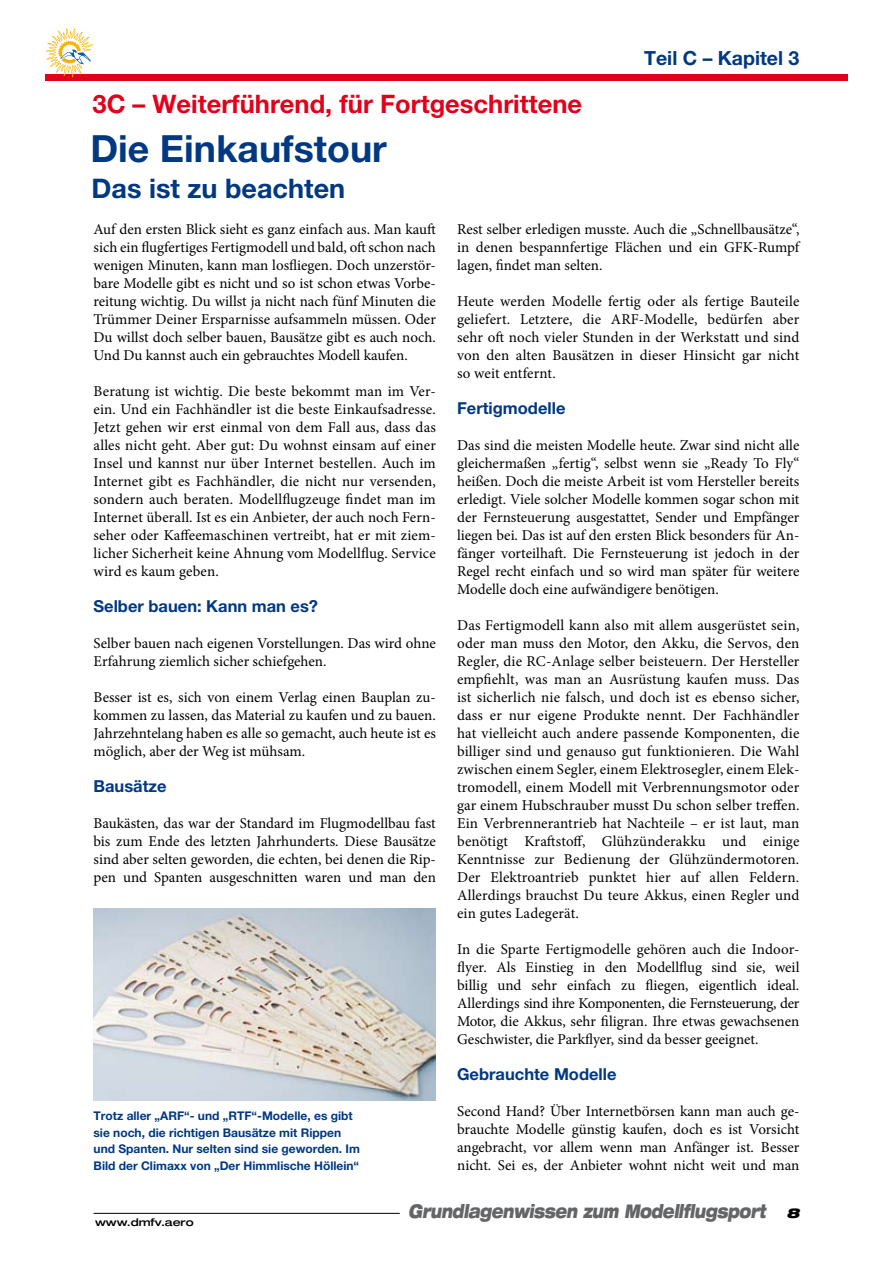
<style>
.page{position:relative;width:893px;height:1263px;background:#fff}
.page>*{position:absolute;margin:0;border:0;box-sizing:border-box;transform-origin:0 0}
.t1{font:700 37.5px "Helvetica Neue";color:#003882}
.t2{font:700 27px "Helvetica Neue";color:#003882}
.t3{font:700 25.5px "Helvetica Neue";color:#e2001a}
.t4{font:700 19.5px "Helvetica Neue";color:#003882}
.t5{font:italic 900 expanded 18.9px "Helvetica Neue";letter-spacing:-.025em;color:#646567;scale:.71 1}
.t6{font:700 16.5px "Helvetica Neue";color:#003882}
.t7{font:15px/18px "Minion Pro";color:#000;text-align:justify}
.t8{font:700 12px/16.5px "Helvetica Neue";color:#003882}
.t9{font:500 expanded 10.5px "Helvetica Neue";color:#000;scale:1.05 1}
.s1{font-size:13.5px;color:#000}
</style>
<div class="page">
<div style="left:45px;top:74px;width:803px;height:7px;background:#e2001a"></div>
<svg style="left:45px;top:28px;width:49px;height:50px"></svg>
<hr style="left:94px;top:1213px;width:306px;height:1px;background:#000">
<img style="left:94px;top:909px;width:342px;height:191px">
<h3 class="t4" style="left:644px;top:46px;width:157px">Teil C – Kapitel 3</h3>
<h3 class="t3" style="left:92px;top:88px;width:491px">3C – Weiterführend, für Fortgeschrittene</h3>
<h1 class="t1" style="left:90px;top:125px;width:298px">Die Einkaufstour</h1>
<h2 class="t2" style="left:92px;top:172px;width:255px">Das ist zu beachten</h2>
<p class="t7" style="left:94px;top:220px;width:344px">Auf den ersten Blick sieht es ganz einfach aus. Man kauft sich ein flugfertiges Fertigmodell und bald, oft schon nach wenigen Minuten, kann man losfliegen. Doch unzerstör&shy;bare Modelle gibt es nicht und so ist schon etwas Vorbe&shy;reitung wichtig. Du willst ja nicht nach fünf Minuten die Trümmer Deiner Ersparnisse aufsammeln müssen. Oder Du willst doch selber bauen, Bausätze gibt es auch noch.<br>Und Du kannst auch ein gebrauchtes Modell kaufen.</p>
<p class="t7" style="left:94px;top:382px;width:344px">Beratung ist wichtig. Die beste bekommt man im Ver&shy;ein. Und ein Fachhändler ist die beste Einkaufsadresse.<br>Jetzt gehen wir erst einmal von dem Fall aus, dass das alles nicht geht. Aber gut: Du wohnst einsam auf einer Insel und kannst nur über Internet bestellen. Auch im Internet gibt es Fachhändler, die nicht nur versenden, sondern auch beraten. Modellflugzeuge findet man im Internet überall. Ist es ein Anbieter, der auch noch Fern&shy;seher oder Kaffeemaschinen vertreibt, hat er mit ziem&shy;licher Sicherheit keine Ahnung vom Modellflug. Service wird es kaum geben.</p>
<p class="t6" style="left:94px;top:596px;width:226px">Selber bauen: Kann man es?</p>
<p class="t7" style="left:94px;top:634px;width:344px">Selber bauen nach eigenen Vorstellungen. Das wird ohne<br>Erfahrung ziemlich sicher schiefgehen.</p>
<p class="t7" style="left:94px;top:688px;width:344px">Besser ist es, sich von einem Verlag einen Bauplan zu&shy;kommen zu lassen, das Material zu kaufen und zu bauen.<br>Jahrzehntelang haben es alle so gemacht, auch heute ist es möglich, aber der Weg ist mühsam.</p>
<p class="t6" style="left:94px;top:776px;width:75px">Bausätze</p>
<p class="t7" style="left:94px;top:814px;width:344px">Baukästen, das war der Standard im Flugmodellbau fast bis zum Ende des letzten Jahrhunderts. Diese Bausätze sind aber selten geworden, die echten, bei denen die Rip&shy;pen und Spanten ausgeschnitten waren und man den</p>
<p class="t7" style="left:457px;top:220px;width:344px">Rest selber erledigen musste. Auch die „Schnellbausätze“, in denen bespannfertige Flächen und ein GFK-Rumpf lagen, findet man selten.</p>
<p class="t7" style="left:457px;top:292px;width:344px">Heute werden Modelle fertig oder als fertige Bauteile geliefert. Letztere, die ARF-Modelle, bedürfen aber sehr oft noch vieler Stunden in der Werkstatt und sind von den alten Bausätzen in dieser Hinsicht gar nicht so weit entfernt.</p>
<p class="t6" style="left:457px;top:398px;width:110px">Fertigmodelle</p>
<p class="t7" style="left:457px;top:436px;width:344px">Das sind die meisten Modelle heute. Zwar sind nicht alle gleichermaßen „fertig“, selbst wenn sie „Ready To Fly“ heißen. Doch die meiste Arbeit ist vom Hersteller bereits erledigt. Viele solcher Modelle kommen sogar schon mit der Fernsteuerung ausgestattet, Sender und Empfänger liegen bei. Das ist auf den ersten Blick besonders für An&shy;fänger vorteilhaft. Die Fernsteuerung ist jedoch in der Regel recht einfach und so wird man später für weitere Modelle doch eine aufwändigere benötigen.</p>
<p class="t7" style="left:457px;top:616px;width:344px">Das Fertigmodell kann also mit allem ausgerüstet sein, oder man muss den Motor, den Akku, die Servos, den Regler, die RC-Anlage selber beisteuern. Der Hersteller empfiehlt, was man an Ausrüstung kaufen muss. Das ist sicherlich nie falsch, und doch ist es ebenso sicher, dass er nur eigene Produkte nennt. Der Fachhändler hat vielleicht auch andere passende Komponenten, die billiger sind und genauso gut funktionieren. Die Wahl zwischen einem Segler, einem Elektrosegler, einem Elek&shy;tromodell, einem Modell mit Verbrennungsmotor oder gar einem Hubschrauber musst Du schon selber treffen.<br>Ein Verbrennerantrieb hat Nachteile – er ist laut, man benötigt Kraftstoff, Glühzünderakku und einige Kenntnisse zur Bedienung der Glühzündermotoren.<br>Der Elektroantrieb punktet hier auf allen Feldern.<br>Allerdings brauchst Du teure Akkus, einen Regler und ein gutes Ladegerät.</p>
<p class="t7" style="left:457px;top:940px;width:344px;text-align:left">In die Sparte Fertigmodelle gehören auch die Indoor-- flyer. Als Einstieg in den Modellflug sind sie, weil billig und sehr einfach zu fliegen, eigentlich ideal.<br>Allerdings sind ihre Komponenten, die Fernsteuerung, der Motor, die Akkus, sehr filigran. Ihre etwas gewachsenen Geschwister, die Parkflyer, sind da besser geeignet.</p>
<p class="t6" style="left:457px;top:1064px;width:161px">Gebrauchte Modelle</p>
<p class="t7" style="left:457px;top:1102px;width:344px">Second Hand? Über Internetbörsen kann man auch ge&shy;brauchte Modelle günstig kaufen, doch es ist Vorsicht angebracht, vor allem wenn man Anfänger ist. Besser nicht. Sei es, der Anbieter wohnt nicht weit und man</p>
<p class="t8" style="left:94px;top:1107px;width:268px">Trotz aller „ARF“- und „RTF“-Modelle, es gibt sie noch, die richtigen Bausätze mit Rippen und Spanten. Nur selten sind sie geworden. Im Bild der Climaxx von „Der Himmlische Höllein“</p>
<p class="t9" style="left:95px;top:1216px;width:95px">www.dmfv.aero</p>
<p class="t5" style="left:408px;top:1199px;width:552px">Grundlagenwissen zum Modellflugsport <span class="s1">8</span></p>
</div>
